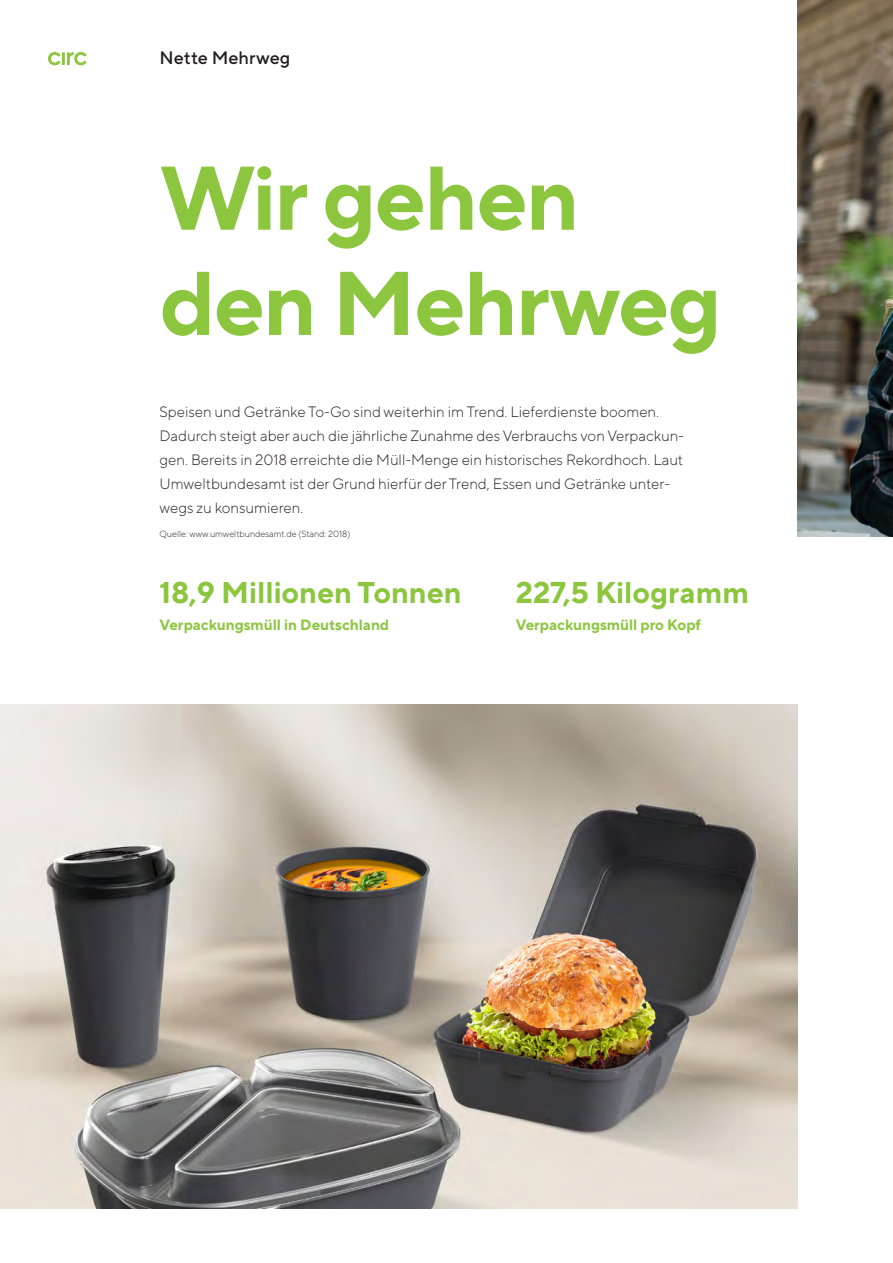
<style>
.page{position:relative;width:893px;height:1263px;background:#fff}
.page>*{position:absolute;margin:0;border:0;box-sizing:border-box;transform-origin:0 0}
.t1{font:700 90.15px/105.1px "TT Norms Pro";letter-spacing:-.02em;color:#8bc63e}
.t2{font:700 30px "TT Norms Pro";color:#8bc63e}
.t3{font:500 18px "TT Norms Pro";color:#231f20}
.t4{font:300 15px/24px "TT Norms Pro";color:#231f20}
.t5{font:700 15px "TT Norms Pro";color:#8bc63e}
.t6{font:300 9px "TT Norms Pro";color:#231f20}
</style>
<div class="page">
<img style="left:0;top:705px;width:798px;height:504px">
<img style="left:798px;top:0;width:95px;height:536px">
<svg style="left:48px;top:52px;width:39px;height:13px"></svg>
<p class="t3" style="left:160px;top:45px;width:132px">Nette Mehrweg</p>
<h1 class="t1" style="left:160px;top:139px;width:564px">Wir gehen den Mehrweg</h1>
<p class="t4" style="left:160px;top:398px;width:526px">Speisen und Getränke To-Go sind weiterhin im Trend. Lieferdienste boomen.<br>Dadurch steigt aber auch die jährliche Zunahme des Verbrauchs von Verpackun&shy;gen. Bereits in 2018 erreichte die Müll-Menge ein historisches Rekordhoch. Laut Umweltbundesamt ist der Grund hierfür der Trend, Essen und Getränke unter&shy;wegs zu konsumieren.</p>
<p class="t6" style="left:160px;top:527px;width:192px">Quelle: www.umweltbundesamt.de (Stand: 2018)</p>
<h2 class="t2" style="left:160px;top:570px;width:304px">18,9 Millionen Tonnen</h2>
<p class="t5" style="left:160px;top:613px;width:231px">Verpackungsmüll in Deutschland</p>
<h2 class="t2" style="left:516px;top:570px;width:235px">227,5 Kilogramm</h2>
<p class="t5" style="left:516px;top:613px;width:187px">Verpackungsmüll pro Kopf</p>
</div>
